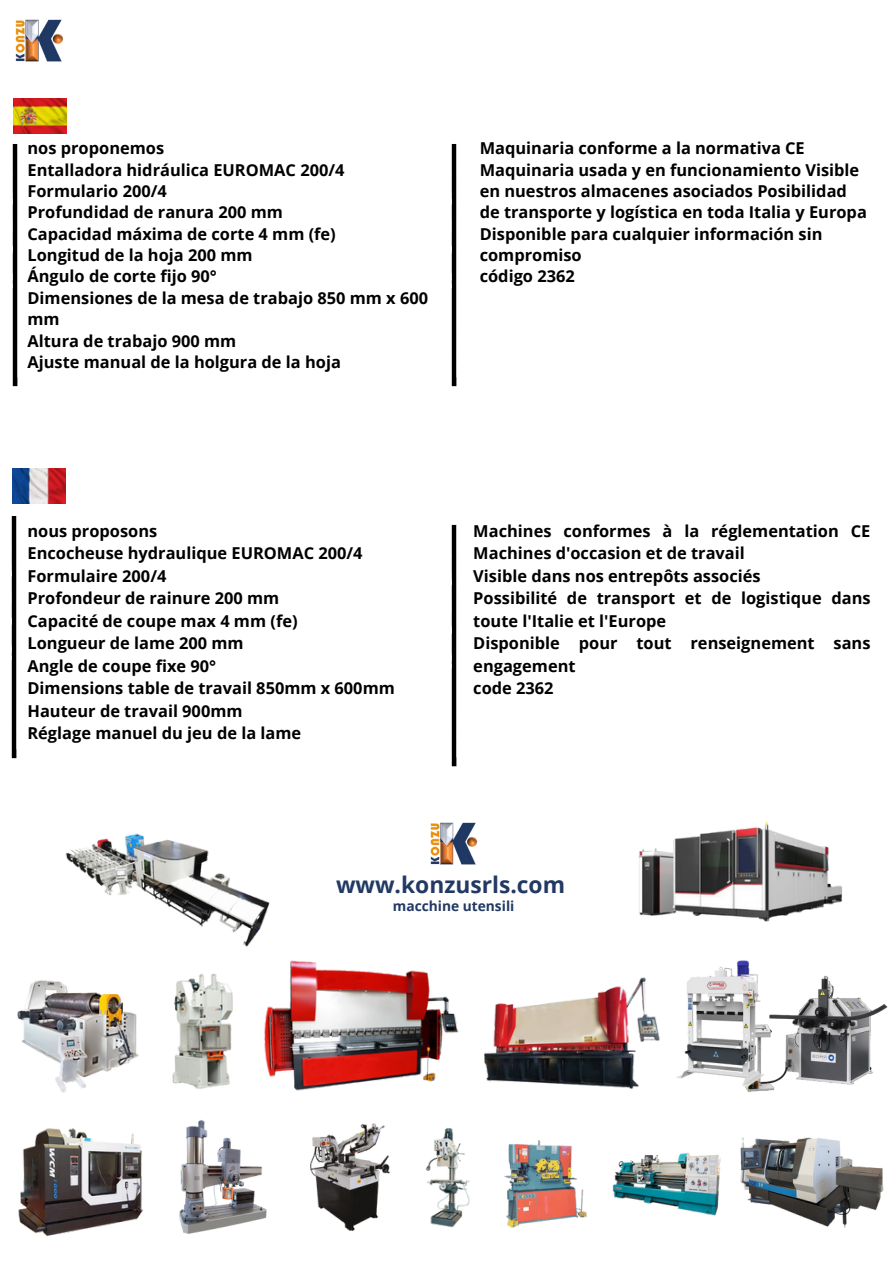
<style>
.page{position:relative;width:893px;height:1264px;background:#fff}
.page>*{position:absolute;margin:0;border:0;box-sizing:border-box;transform-origin:0 0}
.t1{font:700 22.8px "Open Sans";color:#223964}
.t2{font:700 16.35px/21.3px "Open Sans";color:#000}
.t3{font:700 13.8px "Open Sans";color:#223964}
</style>
<div class="page">
<img style="left:12px;top:105px;width:8px;height:282px">
<img style="left:14px;top:98px;width:53px;height:35px">
<img style="left:451px;top:144px;width:6px;height:243px">
<img style="left:11px;top:516px;width:6px;height:243px">
<img style="left:12px;top:469px;width:53px;height:35px">
<img style="left:451px;top:524px;width:6px;height:243px">
<img style="left:484px;top:977px;width:176px;height:112px">
<img style="left:17px;top:980px;width:122px;height:113px">
<img style="left:264px;top:960px;width:195px;height:131px">
<img style="left:426px;top:1128px;width:44px;height:99px">
<img style="left:612px;top:1152px;width:109px;height:64px">
<img style="left:65px;top:833px;width:205px;height:114px">
<img style="left:172px;top:973px;width:61px;height:116px">
<img style="left:18px;top:1128px;width:126px;height:109px">
<img style="left:310px;top:1123px;width:79px;height:107px">
<img style="left:639px;top:821px;width:204px;height:101px">
<img style="left:15px;top:19px;width:49px;height:43px">
<img style="left:772px;top:975px;width:116px;height:116px">
<img style="left:430px;top:822px;width:48px;height:43px">
<img style="left:676px;top:960px;width:96px;height:132px">
<img style="left:740px;top:1137px;width:144px;height:91px">
<img style="left:504px;top:1140px;width:83px;height:88px">
<img style="left:179px;top:1120px;width:88px;height:114px">
<p class="t2" style="left:27px;top:137px;width:138px">nos proponemos</p>
<p class="t2" style="left:27px;top:159px;width:318px">Entalladora hidráulica EUROMAC 200/4</p>
<p class="t2" style="left:27px;top:180px;width:141px">Formulario 200/4</p>
<p class="t2" style="left:27px;top:201px;width:257px">Profundidad de ranura 200 mm</p>
<p class="t2" style="left:27px;top:223px;width:310px">Capacidad máxima de corte 4 mm (fe)</p>
<p class="t2" style="left:27px;top:244px;width:226px">Longitud de la hoja 200 mm</p>
<p class="t2" style="left:27px;top:265px;width:191px">Ángulo de corte fijo 90°</p>
<p class="t2" style="left:27px;top:287px;width:402px">Dimensiones de la mesa de trabajo 850 mm x 600 mm</p>
<p class="t2" style="left:27px;top:329px;width:210px">Altura de trabajo 900 mm</p>
<p class="t2" style="left:27px;top:351px;width:315px">Ajuste manual de la holgura de la hoja</p>
<p class="t2" style="left:479px;top:137px;width:388px">Maquinaria conforme a la normativa CE Maquinaria usada y en funcionamiento Visible en nuestros almacenes asociados Posibilidad de transporte y logística en toda Italia y Europa</p>
<p class="t2" style="left:479px;top:223px;width:344px">Disponible para cualquier información sin compromiso</p>
<p class="t2" style="left:479px;top:265px;width:97px">código 2362</p>
<p class="t2" style="left:27px;top:520px;width:131px">nous proposons</p>
<p class="t2" style="left:27px;top:542px;width:336px">Encocheuse hydraulique EUROMAC 200/4</p>
<p class="t2" style="left:27px;top:565px;width:140px">Formulaire 200/4</p>
<p class="t2" style="left:27px;top:587px;width:253px">Profondeur de rainure 200 mm</p>
<p class="t2" style="left:27px;top:610px;width:271px">Capacité de coupe max 4 mm (fe)</p>
<p class="t2" style="left:27px;top:632px;width:218px">Longueur de lame 200 mm</p>
<p class="t2" style="left:27px;top:655px;width:190px">Angle de coupe fixe 90°</p>
<p class="t2" style="left:27px;top:677px;width:369px">Dimensions table de travail 850mm x 600mm</p>
<p class="t2" style="left:27px;top:699px;width:216px">Hauteur de travail 900mm</p>
<p class="t2" style="left:27px;top:722px;width:275px">Réglage manuel du jeu de la lame</p>
<p class="t2" style="left:473px;top:519px;width:398px;line-height:22.5px">Machines conformes à la réglementation CE<br>Machines d'occasion et de travail</p>
<p class="t2" style="left:473px;top:565px;width:289px">Visible dans nos entrepôts associés</p>
<p class="t2" style="left:473px;top:586px;width:399px;line-height:22.5px">Possibilité de transport et de logistique dans toute l'Italie et l'Europe</p>
<p class="t2" style="left:473px;top:631px;width:399px;line-height:22.5px">Disponible pour tout renseignement sans engagement</p>
<p class="t2" style="left:473px;top:677px;width:82px">code 2362</p>
<p class="t1" style="left:336px;top:868px;width:230px">www.konzusrls.com</p>
<p class="t3" style="left:393px;top:896px;width:123px">macchine utensili</p>
</div>
